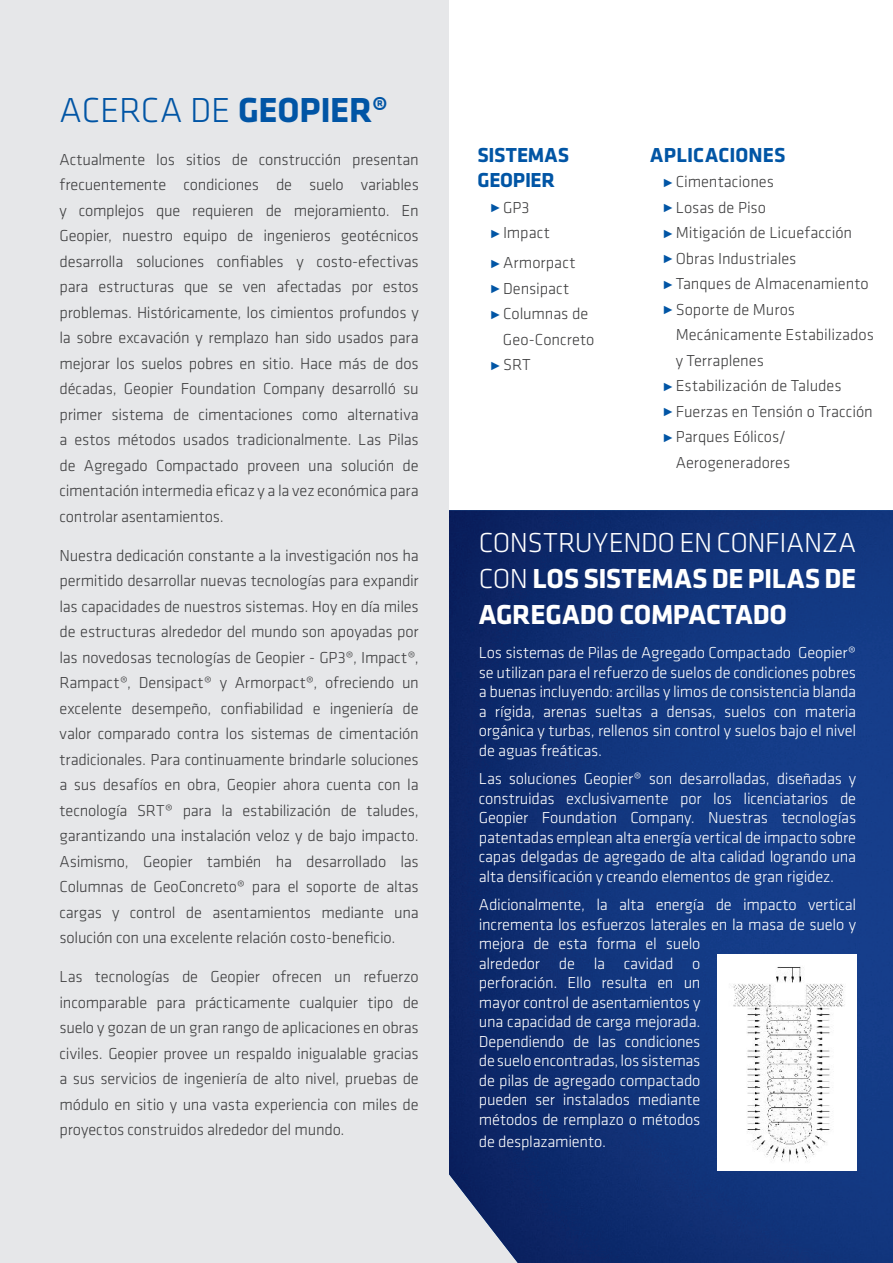
<style>
.page{position:relative;width:893px;height:1263px;background:#fff}
.page>*{position:absolute;margin:0;border:0;box-sizing:border-box;transform-origin:0 0}
.Header_Teal{font:300 36px "Klavika";letter-spacing:-.005em;color:#0155a5}
.Header_Teal-2{font:700 28.5px/36px "Klavika";letter-spacing:-.015em;color:#fff;text-align:justify}
.Body_Copy_Black{font:700 21px "Klavika";letter-spacing:.005em;color:#0155a5}
.Body_Copy_Black-2{font:700 21px "Klavika";letter-spacing:-.015em;color:#0155a5}
.Body_Copy_Black-3{font:300 16.5px/25.5px "Klavika";letter-spacing:-.005em;color:#3e3e3f;text-align:justify}
.Body_Copy_Black-4{font:300 16.5px/19.5px "Klavika";letter-spacing:-.015em;color:#fff;text-align:justify}
.s1{font-weight:700}
.s2{font-weight:700;color:#0155a5}
.s3{font-weight:300}
</style>
<div class="page">
<img style="left:449px;top:510px;width:444px;height:753px">
<div style="left:0;top:0;width:449px;height:1263px;background:#e6e7e9"></div>
<img style="left:717px;top:955px;width:139px;height:216px">
<p class="Header_Teal" style="left:60px;top:88px;width:330px">ACERCA DE <span class="s1">GEOPIER®</span></p>
<p class="Body_Copy_Black-3" style="left:60px;top:146px;width:361px">Actualmente los sitios de construcción presentan frecuentemente condiciones de suelo variables y complejos que requieren de mejoramiento. En Geopier, nuestro equipo de ingenieros geotécnicos desarrolla soluciones confiables y costo-efectivas para estructuras que se ven afectadas por estos problemas. Históricamente, los cimientos profundos y la sobre excavación y remplazo han sido usados para mejorar los suelos pobres en sitio. Hace más de dos décadas, Geopier Foundation Company desarrolló su primer sistema de cimentaciones como alternativa a estos métodos usados tradicionalmente. Las Pilas de Agregado Compactado proveen una solución de cimentación intermedia eficaz y a la vez económica para controlar asentamientos.</p>
<p class="Body_Copy_Black-3" style="left:60px;top:542px;width:361px">Nuestra dedicación constante a la investigación nos ha permitido desarrollar nuevas tecnologías para expandir las capacidades de nuestros sistemas. Hoy en día miles de estructuras alrededor del mundo son apoyadas por las novedosas tecnologías de Geopier - GP3®, Impact®, Rampact®, Densipact® y Armorpact®, ofreciendo un excelente desempeño, confiabilidad e ingeniería de valor comparado contra los sistemas de cimentación tradicionales. Para continuamente brindarle soluciones a sus desafíos en obra, Geopier ahora cuenta con la tecnología SRT® para la estabilización de taludes, garantizando una instalación veloz y de bajo impacto.<br>Asimismo, Geopier también ha desarrollado las Columnas de GeoConcreto® para el soporte de altas cargas y control de asentamientos mediante una solución con una excelente relación costo-beneficio.</p>
<p class="Body_Copy_Black-3" style="left:60px;top:964px;width:361px">Las tecnologías de Geopier ofrecen un refuerzo incomparable para prácticamente cualquier tipo de suelo y gozan de un gran rango de aplicaciones en obras civiles. Geopier provee un respaldo inigualable gracias a sus servicios de ingeniería de alto nivel, pruebas de módulo en sitio y una vasta experiencia con miles de proyectos construidos alrededor del mundo.</p>
<p class="Body_Copy_Black" style="left:477px;top:140px;width:93px">SISTEMAS</p>
<p class="Body_Copy_Black-2" style="left:477px;top:165px;width:79px">GEOPIER</p>
<p class="Body_Copy_Black-3" style="left:490px;top:194px;width:41px"><span class="s2">•</span> GP3</p>
<p class="Body_Copy_Black-3" style="left:490px;top:220px;width:61px"><span class="s2">•</span> Impact</p>
<p class="Body_Copy_Black-3" style="left:490px;top:250px;width:87px"><span class="s2">•</span> Armorpact</p>
<p class="Body_Copy_Black-3" style="left:490px;top:275px;width:80px"><span class="s2">•</span> Densipact</p>
<p class="Body_Copy_Black-3" style="left:490px;top:301px;width:100px"><span class="s2">•</span> Columnas de</p>
<p class="Body_Copy_Black-3" style="left:503px;top:326px;width:93px">Geo-Concreto</p>
<p class="Body_Copy_Black-3" style="left:490px;top:352px;width:42px"><span class="s2">•</span> SRT</p>
<p class="Body_Copy_Black" style="left:650px;top:140px;width:137px">APLICACIONES</p>
<p class="Body_Copy_Black-3" style="left:663px;top:169px;width:113px"><span class="s2">•</span> Cimentaciones</p>
<p class="Body_Copy_Black-3" style="left:663px;top:194px;width:105px"><span class="s2">•</span> Losas de Piso</p>
<p class="Body_Copy_Black-3" style="left:663px;top:220px;width:191px"><span class="s2">•</span> Mitigación de Licuefacción</p>
<p class="Body_Copy_Black-3" style="left:663px;top:245px;width:135px"><span class="s2">•</span> Obras Industriales</p>
<p class="Body_Copy_Black-3" style="left:663px;top:271px;width:207px"><span class="s2">•</span> Tanques de Almacenamiento</p>
<p class="Body_Copy_Black-3" style="left:676px;top:296px;width:200px;text-align:left;text-indent:-13px"><span class="s2">•</span> Soporte de Muros<br>Mecánicamente Estabilizados y Terraplenes</p>
<p class="Body_Copy_Black-3" style="left:663px;top:373px;width:180px"><span class="s2">•</span> Estabilización de Taludes</p>
<p class="Body_Copy_Black-3" style="left:663px;top:398px;width:211px"><span class="s2">•</span> Fuerzas en Tensión o Tracción</p>
<p class="Body_Copy_Black-3" style="left:663px;top:424px;width:125px"><span class="s2">•</span> Parques Eólicos/</p>
<p class="Body_Copy_Black-3" style="left:676px;top:449px;width:116px">Aerogeneradores</p>
<p class="Header_Teal-2" style="left:479px;top:523px;width:379px"><span class="s3">CONSTRUYENDO EN CONFIANZA CON</span> LOS SISTEMAS DE PILAS DE AGREGADO COMPACTADO</p>
<p class="Body_Copy_Black-4" style="left:479px;top:643px;width:379px">Los sistemas de Pilas de Agregado Compactado Geopier® se utilizan para el refuerzo de suelos de condiciones pobres a buenas incluyendo: arcillas y limos de consistencia blanda a rígida, arenas sueltas a densas, suelos con materia orgánica y turbas, rellenos sin control y suelos bajo el nivel de aguas freáticas.</p>
<p class="Body_Copy_Black-4" style="left:479px;top:769px;width:379px">Las soluciones Geopier® son desarrolladas, diseñadas y construidas exclusivamente por los licenciatarios de Geopier Foundation Company. Nuestras tecnologías patentadas emplean alta energía vertical de impacto sobre capas delgadas de agregado de alta calidad logrando una alta densificación y creando elementos de gran rigidez.</p>
<p class="Body_Copy_Black-4" style="left:479px;top:895px;width:379px;text-align:left">Adicionalmente, la alta energía de impacto vertical incrementa los esfuerzos laterales en la masa de suelo y mejora de esta forma el suelo<br>alrededor de la cavidad o<br>perforación. Ello resulta en un<br>mayor control de asentamientos y<br>una capacidad de carga mejorada.<br>Dependiendo de las condiciones<br>de suelo encontradas, los sistemas<br>de pilas de agregado compactado<br>pueden ser instalados mediante<br>métodos de remplazo o métodos</p>
<p class="Body_Copy_Black-4" style="left:479px;top:1132px;width:129px">de desplazamiento.</p>
</div>
